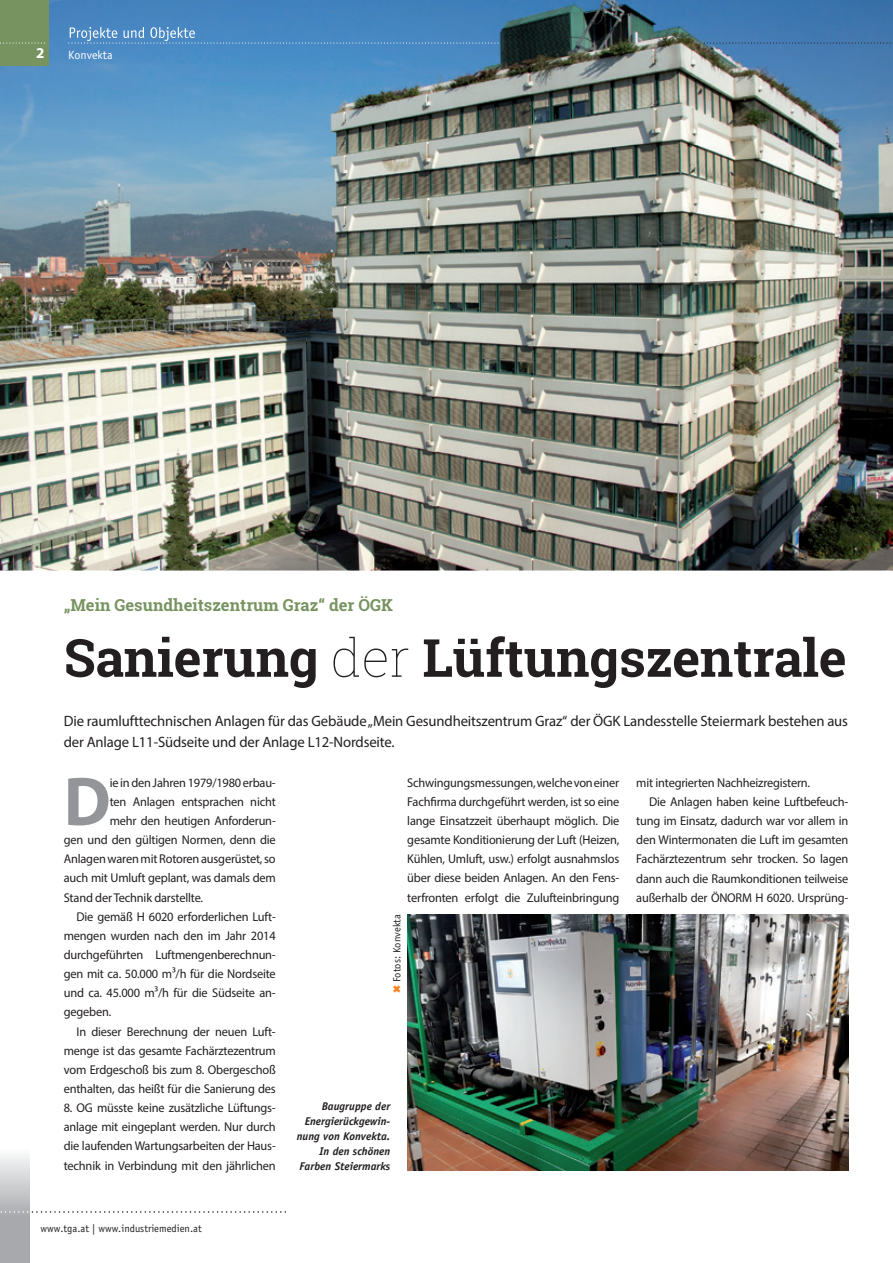
<style>
.page{position:relative;width:893px;height:1263px;background:#fff}
.page>*{position:absolute;margin:0;border:0;box-sizing:border-box;transform-origin:0 0}
.t1{font:700 69.6px "Myriad Pro";color:#939598}
.t2{font:700 52.5px "Roboto Slab";letter-spacing:-.005em;color:#231f20}
.t3{font:700 16.5px "Roboto Slab";color:#779460}
.t4{font:15px/21px "Myriad Pro";letter-spacing:-.01em;color:#231f20}
.t5{font:700 15px "Myriad Pro";color:#fff}
.t6{font:12.75px/19.2px "Myriad Pro";letter-spacing:-.015em;color:#231f20;text-align:justify}
.t7{font:12px "Officina Sans";color:#fff}
.t8{font:italic 700 11.25px/15px "Officina Sans";color:#231f20;text-align:right}
.t9{font:10.5px "Officina Sans";color:#231f20}
.s1{font-weight:100}
.s2{color:#f58520}
</style>
<div class="page">
<svg style="left:0;top:1155px;width:30px;height:108px;background:#bdbec1"></svg>
<svg style="left:0;top:1211px;width:286px;height:2px"></svg>
<img style="left:407px;top:914px;width:441px;height:256px">
<img style="left:0;top:0;width:893px;height:570px">
<div style="left:0;top:0;width:49px;height:66px;background:#779460"></div>
<svg style="left:0;top:43px;width:45px;height:1px"></svg>
<img style="left:70px;top:27px;width:125px;height:14px">
<svg style="left:704px;top:43px;width:189px;height:1px"></svg>
<svg style="left:68px;top:43px;width:431px;height:1px"></svg>
<p class="t5" style="left:36px;top:44px;width:10px">2</p>
<p class="t7" style="left:68px;top:48px;width:46px">Konvekta</p>
<p class="t3" style="left:64px;top:594px;width:331px">„Mein Gesundheitszentrum Graz“ der ÖGK</p>
<h2 class="t2" style="left:64px;top:622px;width:784px">Sanierung <span class="s1">der</span> Lüftungszentrale</h2>
<p class="t4" style="left:64px;top:710px;width:786px">Die raumlufttechnischen Anlagen für das Gebäude „Mein Gesundheitszentrum Graz“ der ÖGK Landesstelle Steiermark bestehen aus der Anlage L11-Südseite und der Anlage L12-Nordseite.</p>
<h1 class="t1" style="left:64px;top:756px;width:48px">D</h1>
<p class="t6" style="left:110px;top:773px;width:168px">ie in den Jahren 1979/1980 erbau-</p>
<p class="t6" style="left:110px;top:792px;width:168px">ten Anlagen entsprachen nicht</p>
<p class="t6" style="left:110px;top:811px;width:168px">mehr den heutigen Anforderun-</p>
<p class="t6" style="left:64px;top:830px;width:214px">gen und den gültigen Normen, denn die</p>
<p class="t6" style="left:64px;top:849px;width:213px">Anlagen waren mit Rotoren ausgerüstet, so</p>
<p class="t6" style="left:64px;top:868px;width:214px">auch mit Umluft geplant, was damals dem</p>
<p class="t6" style="left:64px;top:887px;width:141px">Stand der Technik darstellte.</p>
<p class="t6" style="left:77px;top:907px;width:201px">Die gemäß H 6020 erforderlichen Luft-</p>
<p class="t6" style="left:64px;top:926px;width:213px">mengen wurden nach den im Jahr 2014</p>
<p class="t6" style="left:64px;top:945px;width:213px">durchgeführten Luftmengenberechnun-</p>
<p class="t6" style="left:64px;top:964px;width:214px">gen mit ca. 50.000 m³/h für die Nordseite</p>
<p class="t6" style="left:64px;top:983px;width:213px">und ca. 45.000 m³/h für die Südseite an-</p>
<p class="t6" style="left:64px;top:1002px;width:49px">gegeben.</p>
<p class="t6" style="left:77px;top:1021px;width:201px">In dieser Berechnung der neuen Luft-</p>
<p class="t6" style="left:64px;top:1040px;width:214px">menge ist das gesamte Fachärztezentrum</p>
<p class="t6" style="left:64px;top:1060px;width:213px">vom Erdgeschoß bis zum 8. Obergeschoß</p>
<p class="t6" style="left:64px;top:1079px;width:213px">enthalten, das heißt für die Sanierung des</p>
<p class="t6" style="left:64px;top:1098px;width:214px">8. OG müsste keine zusätzliche Lüftungs&shy;anlage mit eingeplant werden. Nur durch die laufenden Wartungsarbeiten der Haus&shy;technik in Verbindung mit den jährlichen</p>
<p class="t9" style="left:41px;top:1222px;width:163px">www.tga.at | www.industriemedien.at</p>
<p class="t6" style="left:407px;top:773px;width:214px">Schwingungsmessungen, welche von einer Fachfirma durchgeführt werden, ist so eine lange Einsatzzeit überhaupt möglich. Die gesamte Konditionierung der Luft (Heizen, Kühlen, Umluft, usw.) erfolgt ausnahmslos über diese beiden Anlagen. An den Fens&shy;terfronten erfolgt die Zulufteinbringung</p>
<p class="t6" style="left:636px;top:773px;width:175px">mit integrierten Nachheizregistern.</p>
<p class="t6" style="left:649px;top:792px;width:201px">Die Anlagen haben keine Luftbefeuch-</p>
<p class="t6" style="left:636px;top:811px;width:213px">tung im Einsatz, dadurch war vor allem in</p>
<p class="t6" style="left:636px;top:830px;width:213px">den Wintermonaten die Luft im gesamten</p>
<p class="t6" style="left:636px;top:849px;width:214px">Fachärztezentrum sehr trocken. So lagen</p>
<p class="t6" style="left:636px;top:868px;width:213px">dann auch die Raumkonditionen teilweise</p>
<p class="t6" style="left:636px;top:887px;width:213px">außerhalb der ÖNORM H 6020. Ursprüng-</p>
<p class="t9" style="left:391px;top:993px;width:80px;rotate:-90deg"><span class="s2">✖</span> Fotos: Konvekta</p>
<p class="t8" style="left:297px;top:1098px;width:95px">Baugruppe der<br>Energierückgewin&shy;nung von Konvekta.<br>In den schönen<br>Farben Steiermarks</p>
</div>
